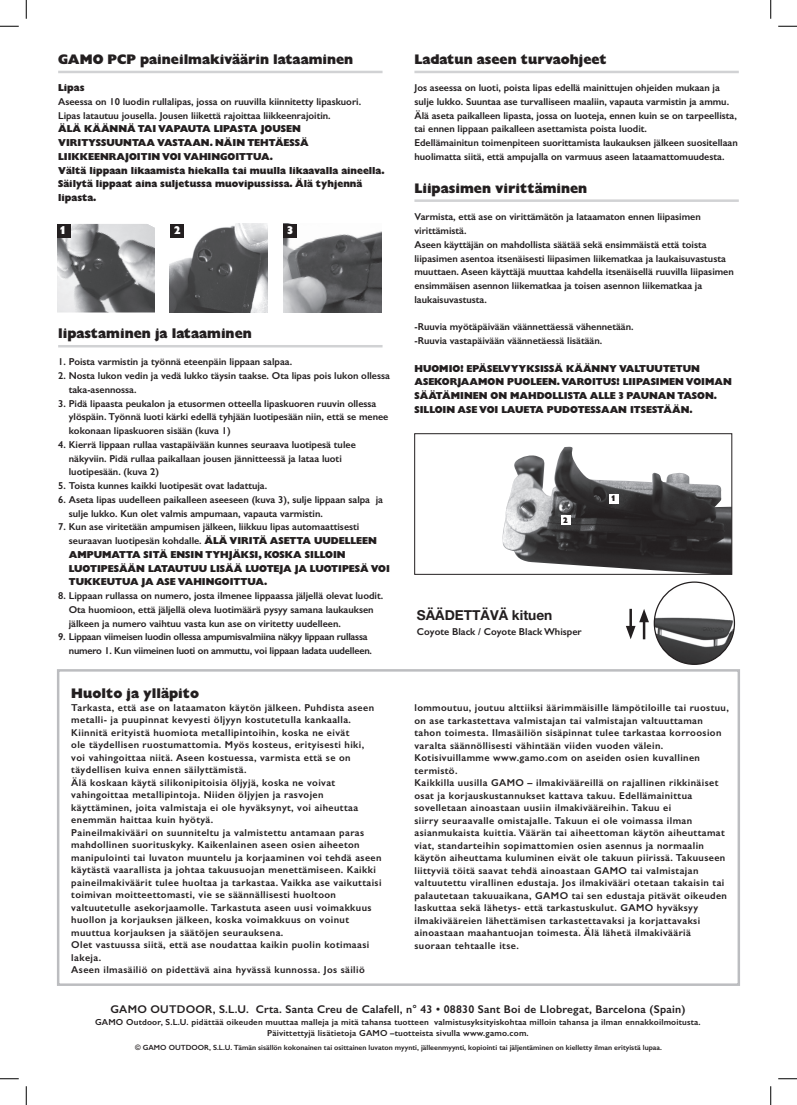
<style>
.page{position:relative;width:797px;height:1105px;background:#fff}
.page>*{position:absolute;margin:0;border:0;box-sizing:border-box;transform-origin:0 0}
.t1{font:13.75px "Gill Sans Extra Bold Display";color:#231f20}
.t2{font:700 13.75px "Helvetica Neue";color:#231f20}
.t3{font:600 11.25px "Gill Sans";letter-spacing:.02em;color:#231f20}
.t4{font:11.25px "Gill Sans Extra Bold Display";color:#fff}
.t5{font:600 10px/12.5px "Gill Sans";letter-spacing:.04em;color:#231f20}
.t6{font:600 10px/13.8px "Gill Sans";color:#231f20}
.t7{font:10px/13.8px "Gill Sans Extra Bold Display";color:#231f20}
.t8{font:600 10px/13.8px "Gill Sans";letter-spacing:-.02em;color:#231f20}
.t9{font:600 8.75px/11.2px "Gill Sans";letter-spacing:.02em;color:#231f20;text-align:center}
.t10{font:8.12px "Gill Sans Extra Bold Display";color:#231f20}
.t11{font:600 7.5px "Gill Sans";color:#231f20}
.s1{font-family:"Gill Sans Extra Bold Display";font-weight:400}
</style>
<div class="page">
<img style="left:57px;top:224px;width:98px;height:88px">
<img style="left:170px;top:224px;width:98px;height:88px">
<img style="left:283px;top:231px;width:98px;height:81px">
<div style="left:57px;top:669px;width:683px;height:317px;border:2px solid #bcbdc0"></div>
<hr style="left:414px;top:199px;width:324px;height:3px;background:#d1d2d4">
<hr style="left:58px;top:71px;width:324px;height:2px;background:#d1d2d4">
<hr style="left:58px;top:345px;width:324px;height:2px;background:#d1d2d4">
<hr style="left:414px;top:71px;width:324px;height:2px;background:#d1d2d4">
<div style="left:57px;top:224px;width:14px;height:14px;background:#231f20"></div>
<div style="left:283px;top:224px;width:14px;height:14px;background:#231f20"></div>
<div style="left:170px;top:224px;width:14px;height:14px;background:#231f20"></div>
<img style="left:502px;top:447px;width:228px;height:126px">
<div style="left:414px;top:433px;width:318px;height:142px;border:1px solid #231f20"></div>
<div style="left:609px;top:494px;width:10px;height:10px;background:#fff"></div>
<div style="left:561px;top:515px;width:10px;height:10px;background:#fff"></div>
<img style="left:655px;top:583px;width:79px;height:81px">
<div style="left:653px;top:581px;width:82px;height:84px;border:1px solid #231f20;border-radius:50%"></div>
<svg style="left:626px;top:609px;width:23px;height:30px"></svg>
<svg style="left:0;top:25px;width:19px;height:2px"></svg>
<svg style="left:778px;top:25px;width:19px;height:2px"></svg>
<svg style="left:0;top:1078px;width:19px;height:1px"></svg>
<svg style="left:778px;top:1078px;width:19px;height:1px"></svg>
<svg style="left:25px;top:0;width:2px;height:19px"></svg>
<svg style="left:25px;top:1086px;width:2px;height:19px"></svg>
<svg style="left:770px;top:0;width:1px;height:19px"></svg>
<svg style="left:770px;top:1086px;width:1px;height:19px"></svg>
<h1 class="t1" style="left:58px;top:51px;width:296px">GAMO PCP paineilmakiväärin lataaminen</h1>
<p class="t7" style="left:58px;top:81px;width:28px">Lipas</p>
<p class="t6" style="left:58px;top:95px;width:304px">Aseessa on 10 luodin rullalipas, jossa on ruuvilla kiinnitetty lipaskuori.<br>Lipas latautuu jousella. Jousen liikettä rajoittaa liikkeenrajoitin.</p>
<p class="t7" style="left:58px;top:122px;width:328px">ÄLÄ KÄÄNNÄ TAI VAPAUTA LIPASTA JOUSEN VIRITYSSUUNTAA VASTAAN. NÄIN TEHTÄESSÄ LIIKKEENRAJOITIN VOI VAHINGOITTUA.<br>Vältä lippaan likaamista hiekalla tai muulla likaavalla aineella.<br>Säilytä lippaat aina suljetussa muovipussissa. Älä tyhjennä lipasta.</p>
<p class="t4" style="left:60px;top:224px;width:7px">1</p>
<p class="t4" style="left:288px;top:224px;width:7px">3</p>
<p class="t4" style="left:174px;top:224px;width:8px">2</p>
<h1 class="t1" style="left:58px;top:325px;width:195px">lipastaminen ja lataaminen</h1>
<p class="t6" style="left:58px;top:355px;width:235px">1. Poista varmistin ja työnnä eteenpäin lippaan salpaa.</p>
<p class="t6" style="left:69px;top:369px;width:323px;text-indent:-11px">2. Nosta lukon vedin ja vedä lukko täysin taakse. Ota lipas pois lukon ollessa taka-asennossa.</p>
<p class="t6" style="left:69px;top:396px;width:321px;text-indent:-11px">3. Pidä lipaasta peukalon ja etusormen otteella lipaskuoren ruuvin ollessa ylöspäin. Työnnä luoti kärki edellä tyhjään luotipesään niin, että se menee kokonaan lipaskuoren sisään (kuva 1)</p>
<p class="t6" style="left:69px;top:438px;width:288px;text-indent:-11px">4. Kierrä lippaan rullaa vastapäivään kunnes seuraava luotipesä tulee näkyviin. Pidä rullaa paikallaan jousen jännitteessä ja lataa luoti luotipesään. (kuva 2)</p>
<p class="t6" style="left:58px;top:479px;width:210px">5. Toista kunnes kaikki luotipesät ovat ladattuja.</p>
<p class="t6" style="left:69px;top:493px;width:316px;text-indent:-11px">6. Aseta lipas uudelleen paikalleen aseeseen (kuva 3), sulje lippaan salpa ja sulje lukko. Kun olet valmis ampumaan, vapauta varmistin.</p>
<p class="t6" style="left:69px;top:520px;width:309px;text-indent:-11px">7. Kun ase viritetään ampumisen jälkeen, liikkuu lipas automaattisesti seuraavan luotipesän kohdalle. <span class="s1">ÄLÄ VIRITÄ ASETTA UUDELLEEN</span></p>
<p class="t7" style="left:69px;top:548px;width:323px">AMPUMATTA SITÄ ENSIN TYHJÄKSI, KOSKA SILLOIN<br>LUOTIPESÄÄN LATAUTUU LISÄÄ LUOTEJA JA LUOTIPESÄ VOI<br>TUKKEUTUA JA ASE VAHINGOITTUA.</p>
<p class="t6" style="left:69px;top:589px;width:316px;text-indent:-11px">8. Lippaan rullassa on numero, josta ilmenee lippaassa jäljellä olevat luodit.<br>Ota huomioon, että jäljellä oleva luotimäärä pysyy samana laukauksen jälkeen ja numero vaihtuu vasta kun ase on viritetty uudelleen.</p>
<p class="t8" style="left:69px;top:630px;width:305px;text-indent:-11px">9. Lippaan viimeisen luodin ollessa ampumisvalmiina näkyy lippaan rullassa numero 1. Kun viimeinen luoti on ammuttu, voi lippaan ladata uudelleen.</p>
<h1 class="t1" style="left:71px;top:685px;width:129px">Huolto ja ylläpito</h1>
<p class="t5" style="left:71px;top:701px;width:312px">Tarkasta, että ase on lataamaton käytön jälkeen. Puhdista aseen metalli- ja puupinnat kevyesti öljyyn kostutetulla kankaalla.<br>Kiinnitä erityistä huomiota metallipintoihin, koska ne eivät<br>ole täydellisen ruostumattomia. Myös kosteus, erityisesti hiki,<br>voi vahingoittaa niitä. Aseen kostuessa, varmista että se on täydellisen kuiva ennen säilyttämistä.<br>Älä koskaan käytä silikonipitoisia öljyjä, koska ne voivat vahingoittaa metallipintoja. Niiden öljyjen ja rasvojen käyttäminen, joita valmistaja ei ole hyväksynyt, voi aiheuttaa enemmän haittaa kuin hyötyä.<br>Paineilmakivääri on suunniteltu ja valmistettu antamaan paras mahdollinen suorituskyky. Kaikenlainen aseen osien aiheeton manipulointi tai luvaton muuntelu ja korjaaminen voi tehdä aseen käytästä vaarallista ja johtaa takuusuojan menettämiseen. Kaikki paineilmakiväärit tulee huoltaa ja tarkastaa. Vaikka ase vaikuttaisi toimivan moitteettomasti, vie se säännällisesti huoltoon valtuutetulle asekorjaamolle. Tarkastuta aseen uusi voimakkuus huollon ja korjauksen jälkeen, koska voimakkuus on voinut muuttua korjauksen ja säätöjen seurauksena.<br>Olet vastuussa siitä, että ase noudattaa kaikin puolin kotimaasi lakeja.<br>Aseen ilmasäiliö on pidettävä aina hyvässä kunnossa. Jos säiliö</p>
<h1 class="t1" style="left:414px;top:51px;width:194px">Ladatun aseen turvaohjeet</h1>
<p class="t6" style="left:414px;top:81px;width:325px">Jos aseessa on luoti, poista lipas edellä mainittujen ohjeiden mukaan ja sulje lukko. Suuntaa ase turvalliseen maaliin, vapauta varmistin ja ammu.<br>Älä aseta paikalleen lipasta, jossa on luoteja, ennen kuin se on tarpeellista, tai ennen lippaan paikalleen asettamista poista luodit.<br>Edellämainitun toimenpiteen suorittamista laukauksen jälkeen suositellaan huolimatta siitä, että ampujalla on varmuus aseen lataamattomuudesta.</p>
<h1 class="t1" style="left:414px;top:180px;width:174px">Liipasimen virittäminen</h1>
<p class="t6" style="left:414px;top:210px;width:321px">Varmista, että ase on virittämätön ja lataamaton ennen liipasimen virittämistä.<br>Aseen käyttäjän on mahdollista säätää sekä ensimmäistä että toista liipasimen asentoa itsenäisesti liipasimen liikematkaa ja laukaisuvastusta muuttaen. Aseen käyttäjä muuttaa kahdella itsenäisellä ruuvilla liipasimen ensimmäisen asennon liikematkaa ja toisen asennon liikematkaa ja laukaisuvastusta.</p>
<p class="t6" style="left:414px;top:320px;width:221px">-Ruuvia myötäpäivään väännettäessä vähennetään. -Ruuvia vastapäivään väännetäessä lisätään.</p>
<p class="t7" style="left:414px;top:361px;width:319px">HUOMIO! EPÄSELVYYKSISSÄ KÄÄNNY VALTUUTETUN ASEKORJAAMON PUOLEEN. VAROITUS! LIIPASIMEN VOIMAN SÄÄTÄMINEN ON MAHDOLLISTA ALLE 3 PAUNAN TASON.<br>SILLOIN ASE VOI LAUETA PUDOTESSAAN ITSESTÄÄN.</p>
<p class="t10" style="left:563px;top:515px;width:6px">2</p>
<p class="t10" style="left:611px;top:494px;width:5px">1</p>
<h1 class="t2" style="left:417px;top:604px;width:137px">SÄÄDETTÄVÄ kituen</h1>
<p class="t6" style="left:417px;top:624px;width:166px">Coyote Black / Coyote Black Whisper</p>
<p class="t5" style="left:414px;top:701px;width:316px">lommoutuu, joutuu alttiiksi äärimmäisille lämpötiloille tai ruostuu, on ase tarkastettava valmistajan tai valmistajan valtuuttaman tahon toimesta. Ilmasäiliön sisäpinnat tulee tarkastaa korroosion varalta säännöllisesti vähintään viiden vuoden välein.<br>Kotisivuillamme www.gamo.com on aseiden osien kuvallinen termistö.<br>Kaikkilla uusilla GAMO – ilmakivääreillä on rajallinen rikkinäiset osat ja korjauskustannukset kattava takuu. Edellämainittua sovelletaan ainoastaan uusiin ilmakivääreihin. Takuu ei<br>siirry seuraavalle omistajalle. Takuun ei ole voimassa ilman asianmukaista kuittia. Väärän tai aiheettoman käytön aiheuttamat viat, standarteihin sopimattomien osien asennus ja normaalin käytön aiheuttama kuluminen eivät ole takuun piirissä. Takuuseen liittyviä töitä saavat tehdä ainoastaan GAMO tai valmistajan valtuutettu virallinen edustaja. Jos ilmakivääri otetaan takaisin tai palautetaan takuuaikana, GAMO tai sen edustaja pitävät oikeuden laskuttaa sekä lähetys- että tarkastuskulut. GAMO hyväksyy ilmakivääreien lähettämisen tarkastettavaksi ja korjattavaksi ainoastaan maahantuojan toimesta. Älä lähetä ilmakivääriä suoraan tehtaalle itse.</p>
<p class="t3" style="left:110px;top:1003px;width:576px">GAMO OUTDOOR, S.L.U. Crta. Santa Creu de Calafell, n° 43 • 08830 Sant Boi de Llobregat, Barcelona (Spain)</p>
<p class="t9" style="left:95px;top:1016px;width:607px">GAMO Outdoor, S.L.U. pidättää oikeuden muuttaa malleja ja mitä tahansa tuotteen valmistusyksityiskohtaa milloin tahansa ja ilman ennakkoilmoitusta.<br>Päivittettyjä lisätietoja GAMO –tuotteista sivulla www.gamo.com.</p>
<p class="t11" style="left:135px;top:1043px;width:528px">© GAMO OUTDOOR, S.L.U. Tämän sisällön kokonainen tai osittainen luvaton myynti, jälleenmyynti, kopiointi tai jäljentäminen on kielletty ilman erityistä lupaa.</p>
</div>
